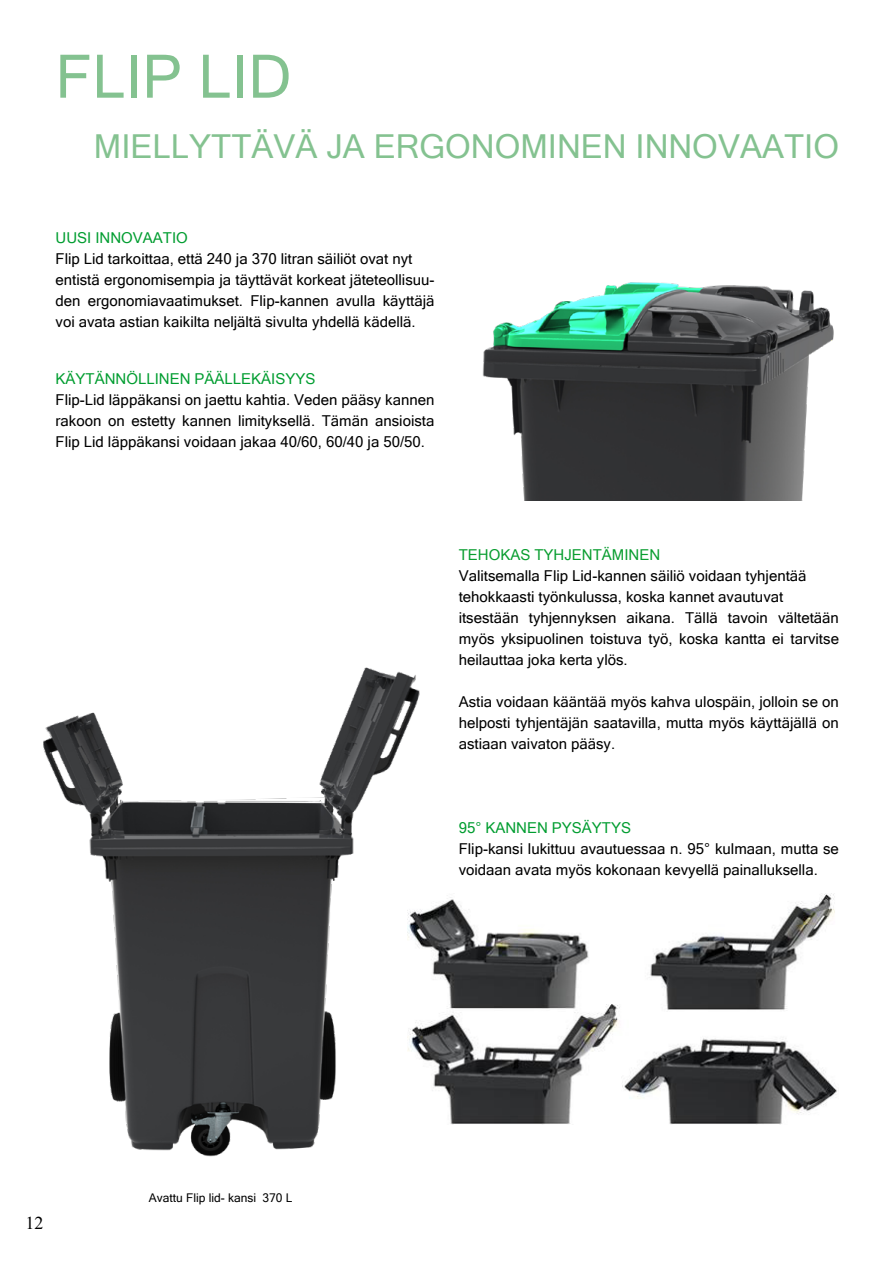
<style>
.page{position:relative;width:893px;height:1263px;background:#fff}
.page>*{position:absolute;margin:0;border:0;box-sizing:border-box;transform-origin:0 0}
.t1{font:60px "Microsoft Sans Serif";color:#84c290}
.t2{font:33px "Microsoft Sans Serif";color:#84c290}
.t3{font:18px "Times New Roman";color:#000}
.t4{font:15px/21px "Microsoft Sans Serif";color:#000}
.t5{font:15px "Microsoft Sans Serif";color:#009d30}
.t6{font:15px "Microsoft Sans Serif";color:#089d2f}
.t7{font:12px "Microsoft Sans Serif";color:#000}
</style>
<div class="page">
<img style="left:613px;top:893px;width:224px;height:232px">
<img style="left:482px;top:282px;width:352px;height:219px">
<img style="left:43px;top:667px;width:570px;height:490px">
<h1 class="t1" style="left:56px;top:38px;width:238px">FLIP LID</h1>
<h2 class="t2" style="left:94px;top:125px;width:747px">MIELLYTTÄVÄ JA ERGONOMINEN INNOVAATIO</h2>
<p class="t5" style="left:56px;top:228px;width:134px">UUSI INNOVAATIO</p>
<p class="t4" style="left:56px;top:248px;width:380px">Flip Lid tarkoittaa, että 240 ja 370 litran säiliöt ovat nyt entistä ergonomisempia ja täyttävät korkeat jäteteollisuu&shy;den ergonomiavaatimukset. Flip-kannen avulla käyttäjä voi avata astian kaikilta neljältä sivulta yhdellä kädellä.</p>
<p class="t5" style="left:56px;top:369px;width:261px">KÄYTÄNNÖLLINEN PÄÄLLEKÄISYYS</p>
<p class="t4" style="left:56px;top:389px;width:380px;text-align:justify">Flip-Lid läppäkansi on jaettu kahtia. Veden pääsy kannen rakoon on estetty kannen limityksellä. Tämän ansioista Flip Lid läppäkansi voidaan jakaa 40/60, 60/40 ja 50/50.</p>
<p class="t6" style="left:459px;top:545px;width:203px">TEHOKAS TYHJENTÄMINEN</p>
<p class="t4" style="left:459px;top:565px;width:382px">Valitsemalla Flip Lid-kannen säiliö voidaan tyhjentää tehokkaasti työnkulussa, koska kannet avautuvat itsestään tyhjennyksen aikana. Tällä tavoin vältetään myös yksipuolinen toistuva työ, koska kantta ei tarvitse heilauttaa joka kerta ylös.</p>
<p class="t4" style="left:459px;top:691px;width:382px;text-align:justify">Astia voidaan kääntää myös kahva ulospäin, jolloin se on helposti tyhjentäjän saatavilla, mutta myös käyttäjällä on astiaan vaivaton pääsy.</p>
<p class="t5" style="left:459px;top:818px;width:174px">95° KANNEN PYSÄYTYS</p>
<p class="t4" style="left:459px;top:838px;width:382px">Flip-kansi lukittuu avautuessaa n. 95° kulmaan, mutta se voidaan avata myös kokonaan kevyellä painalluksella.</p>
<p class="t3" style="left:26px;top:1210px;width:19px">12</p>
<p class="t7" style="left:149px;top:1189px;width:145px">Avattu Flip lid- kansi 370 L</p>
</div>
